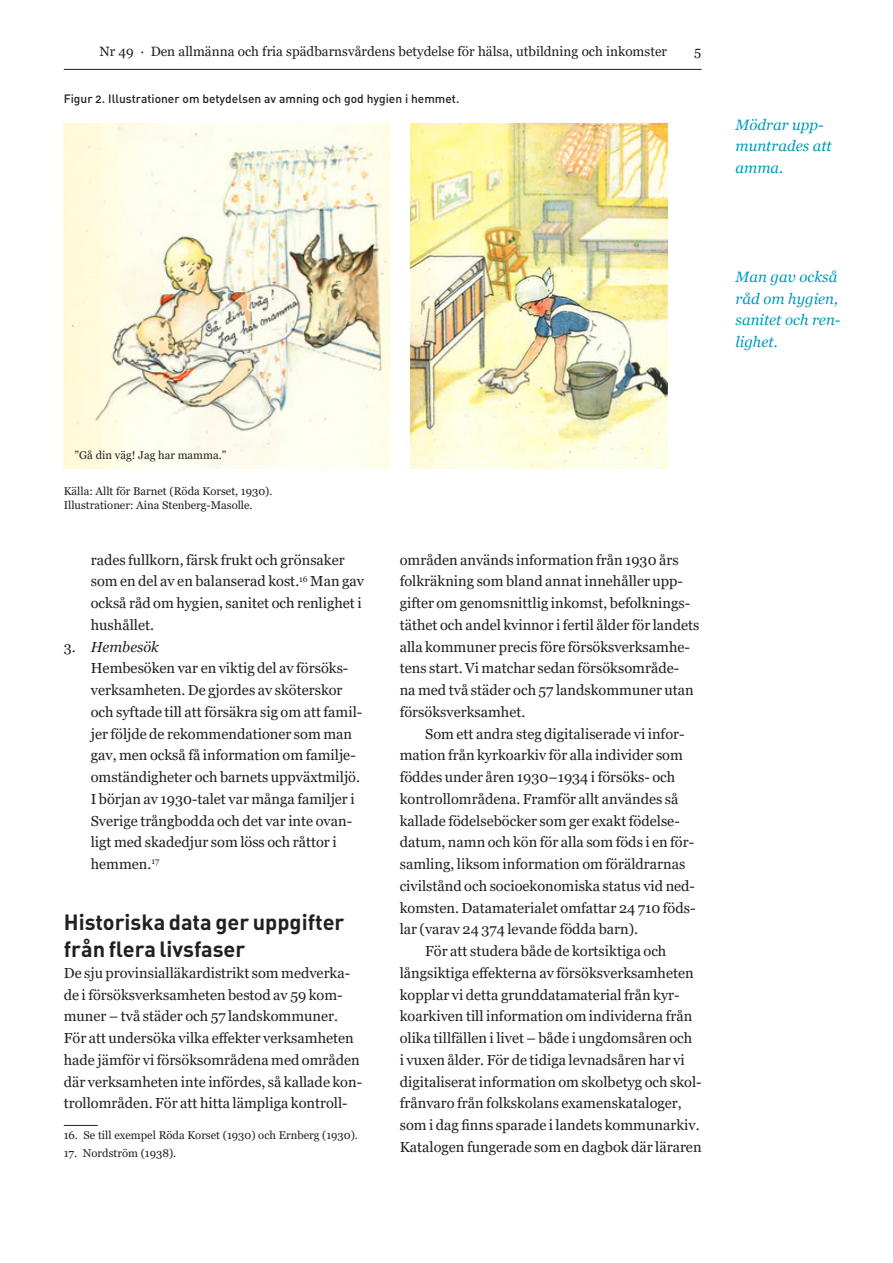
<style>
.page{position:relative;width:893px;height:1263px;background:#fff}
.page>*{position:absolute;margin:0;border:0;box-sizing:border-box;transform-origin:0 0}
.R_3{font:21.75px/27px "DIN Bold Alternate";color:#231f20}
.Marginalcitat{font:italic 15px/21.8px "Georgia";color:#009cbc}
.Brödtext{font:14.55px/21.8px "Georgia";color:#231f20}
.Brödtext__ej_indrag{font:14.55px/21.8px "Georgia";color:#231f20}
.t1{font:13.5px "Georgia";color:#231f20}
.Figurtext{font:12px "DIN Medium Alternate";color:#231f20}
.Fotnot{font:11.25px/13.5px "Georgia";color:#231f20}
.s1{font-style:italic}
</style>
<div class="page">
<hr style="left:64px;top:69px;width:638px;height:1px;background:#231f20">
<img style="left:64px;top:123px;width:325px;height:346px">
<hr style="left:64px;top:1125px;width:34px;height:1px;background:#231f20">
<img style="left:410px;top:123px;width:257px;height:346px">
<p class="t1" style="left:99px;top:44px;width:569px">Nr 49 · Den allmänna och fria spädbarnsvårdens betydelse för hälsa, utbildning och inkomster</p>
<p class="t1" style="left:694px;top:44px;width:9px">5</p>
<p class="Figurtext" style="left:64px;top:91px;width:397px">Figur 2. Illustrationer om betydelsen av amning och god hygien i hemmet.</p>
<p class="Marginalcitat" style="left:736px;top:114px;width:98px">Mödrar upp&shy;muntrades att amma.</p>
<p class="Marginalcitat" style="left:736px;top:266px;width:106px">Man gav också råd om hygien, sanitet och ren&shy;lighet.</p>
<p class="Fotnot" style="left:75px;top:449px;width:153px">”Gå din väg! Jag har mamma.”</p>
<p class="Fotnot" style="left:64px;top:485px;width:210px">Källa: Allt för Barnet (Röda Korset, 1930).<br>Illustrationer: Aina Stenberg-Masolle.</p>
<p class="Brödtext" style="left:91px;top:549px;width:275px">rades fullkorn, färsk frukt och grönsaker som en del av en balanserad kost.<sup>16</sup> Man gav också råd om hygien, sanitet och renlighet i hushållet.</p>
<p class="Brödtext" style="left:91px;top:636px;width:273px;text-indent:-27px">3. <span class="s1">Hembesök<br></span>Hembesöken var en viktig del av försöks&shy;verksamheten. De gjordes av sköterskor och syftade till att försäkra sig om att famil&shy;jer följde de rekommendationer som man gav, men också få information om familje&shy;omständigheter och barnets uppväxtmiljö.<br>I början av 1930-talet var många familjer i Sverige trångbodda och det var inte ovan&shy;ligt med skadedjur som löss och råttor i hemmen.<sup>17</sup></p>
<p class="R_3" style="left:64px;top:908px;width:282px">Historiska data ger uppgifter från flera livsfaser</p>
<p class="Brödtext__ej_indrag" style="left:64px;top:962px;width:300px">De sju provinsialläkardistrikt som medverka&shy;de i försöksverksamheten bestod av 59 kom&shy;muner – två städer och 57 landskommuner.<br>För att undersöka vilka effekter verksamheten hade jämför vi försöksområdena med områden där verksamheten inte infördes, så kallade kon&shy;trollområden. För att hitta lämpliga kontroll-</p>
<p class="Fotnot" style="left:64px;top:1128px;width:296px">16. Se till exempel Röda Korset (1930) och Ernberg (1930).</p>
<p class="Fotnot" style="left:64px;top:1146px;width:114px">17. Nordström (1938).</p>
<p class="Brödtext__ej_indrag" style="left:400px;top:549px;width:301px">områden används information från 1930 års folkräkning som bland annat innehåller upp&shy;gifter om genomsnittlig inkomst, befolknings&shy;täthet och andel kvinnor i fertil ålder för landets alla kommuner precis före försöksverksamhe&shy;tens start. Vi matchar sedan försöksområde-<br>na med två städer och 57 landskommuner utan försöksverksamhet.</p>
<p class="Brödtext" style="left:400px;top:723px;width:297px;text-indent:26px">Som ett andra steg digitaliserade vi infor&shy;mation från kyrkoarkiv för alla individer som föddes under åren 1930–1934 i försöks- och kontrollområdena. Framför allt användes så kallade födelseböcker som ger exakt födelse&shy;datum, namn och kön för alla som föds i en för&shy;samling, liksom information om föräldrarnas civilstånd och socioekonomiska status vid ned&shy;komsten. Datamaterialet omfattar 24 710 föds&shy;lar (varav 24 374 levande födda barn).</p>
<p class="Brödtext" style="left:400px;top:940px;width:303px;text-indent:26px">För att studera både de kortsiktiga och långsiktiga effekterna av försöksverksamheten kopplar vi detta grunddatamaterial från kyr&shy;koarkiven till information om individerna från olika tillfällen i livet – både i ungdomsåren och<br>i vuxen ålder. För de tidiga levnadsåren har vi digitaliserat information om skolbetyg och skol&shy;frånvaro från folkskolans examenskataloger, som i dag finns sparade i landets kommunarkiv.<br>Katalogen fungerade som en dagbok där läraren</p>
</div>
